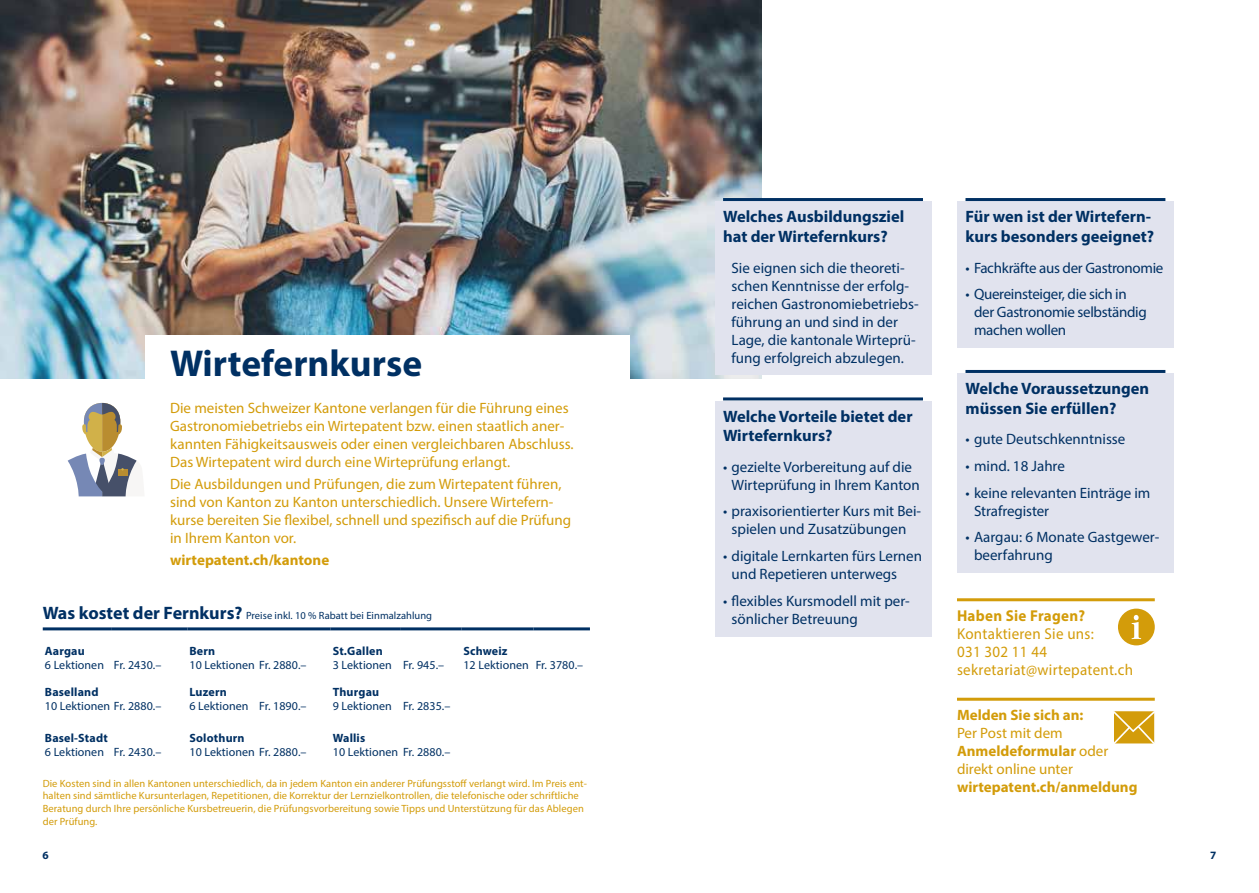
<style>
.page{position:relative;width:1259px;height:893px;background:#fff}
.page>*{position:absolute;margin:0;border:0;box-sizing:border-box;transform-origin:0 0}
.t1{font:700 37.5px "Myriad Pro";color:#003063}
.t2{font:700 16.5px/19.5px "Myriad Pro";color:#003063}
.t3{font:15.75px/18px "Myriad Pro";letter-spacing:.02em;color:#d39c0a;scale:.95 1}
.t4{font:700 15.75px "Myriad Pro";letter-spacing:.02em;color:#d39c0a;scale:.95 1}
.t5{font:15px/18px "Myriad Pro";color:#003063}
.t6{font:15px/18px "Myriad Pro";color:#d39c0a}
.t7{font:15px/18px "Myriad Pro";letter-spacing:-.02em;color:#003063}
.t8{font:700 15px "Myriad Pro";color:#d39c0a}
.t9{font:12px "Myriad Pro";letter-spacing:.005em;color:#003063}
.t10{font:700 12px "Myriad Pro";letter-spacing:.015em;color:#003063}
.t11{font:700 11.25px "Myriad Pro";color:#003063}
.t12{font:10.5px/12.6px "Myriad Pro";letter-spacing:.005em;color:#d39c0a}
.t13{font:10.5px "Myriad Pro";letter-spacing:.005em;color:#003063}
.s1{font-weight:700;font-size:18px}
.s2{font-weight:700}
</style>
<div class="page">
<img style="left:0;top:0;width:761px;height:378px">
<div style="left:145px;top:335px;width:484px;height:58px;background:#fff"></div>
<hr style="left:43px;top:627px;width:69px;height:3px;background:#003063">
<hr style="left:112px;top:627px;width:75px;height:3px;background:#003063">
<hr style="left:187px;top:627px;width:70px;height:3px;background:#003063">
<hr style="left:257px;top:627px;width:74px;height:3px;background:#003063">
<hr style="left:331px;top:627px;width:70px;height:3px;background:#003063">
<hr style="left:401px;top:627px;width:60px;height:3px;background:#003063">
<hr style="left:461px;top:627px;width:72px;height:3px;background:#003063">
<hr style="left:533px;top:627px;width:57px;height:3px;background:#003063">
<div style="left:1118px;top:609px;width:36px;height:36px;background:#d39c0a;border-radius:50%"></div>
<svg style="left:1131px;top:615px;width:10px;height:24px"></svg>
<hr style="left:957px;top:598px;width:197px;height:3px;background:#d39c0a">
<svg style="left:1113px;top:711px;width:42px;height:33px"></svg>
<hr style="left:957px;top:698px;width:197px;height:3px;background:#d39c0a">
<div style="left:957px;top:373px;width:217px;height:200px;background:#e1e3ee"></div>
<hr style="left:965px;top:370px;width:200px;height:3px;background:#003063">
<div style="left:714px;top:401px;width:217px;height:235px;background:#e1e3ee"></div>
<hr style="left:723px;top:397px;width:200px;height:3px;background:#003063">
<div style="left:957px;top:201px;width:217px;height:147px;background:#e1e3ee"></div>
<hr style="left:965px;top:198px;width:200px;height:3px;background:#003063">
<div style="left:714px;top:201px;width:217px;height:174px;background:#e1e3ee"></div>
<hr style="left:723px;top:198px;width:200px;height:3px;background:#003063">
<svg style="left:67px;top:403px;width:70px;height:93px"></svg>
<h1 class="t1" style="left:170px;top:339px;width:253px">Wirtefernkurse</h1>
<p class="t6" style="left:170px;top:399px;width:405px">Die meisten Schweizer Kantone verlangen für die Führung eines Gastronomiebetriebs ein Wirtepatent bzw. einen staatlich aner&shy;kannten Fähigkeitsausweis oder einen vergleichbaren Abschluss.<br>Das Wirtepatent wird durch eine Wirteprüfung erlangt.</p>
<p class="t6" style="left:170px;top:475px;width:402px">Die Ausbildungen und Prüfungen, die zum Wirtepatent führen, sind von Kanton zu Kanton unterschiedlich. Unsere Wirtefern&shy;kurse bereiten Sie flexibel, schnell und spezifisch auf die Prüfung in Ihrem Kanton vor.</p>
<p class="t8" style="left:170px;top:550px;width:161px">wirtepatent.ch/kantone</p>
<p class="t13" style="left:43px;top:609px;width:391px"><span class="s1">Was kostet der Fernkurs?</span> Preise inkl. 10 % Rabatt bei Einmalzahlung</p>
<p class="t10" style="left:45px;top:643px;width:41px">Aargau</p>
<p class="t10" style="left:189px;top:643px;width:27px">Bern</p>
<p class="t10" style="left:333px;top:643px;width:51px">St.Gallen</p>
<p class="t10" style="left:463px;top:643px;width:46px">Schweiz</p>
<p class="t9" style="left:45px;top:658px;width:118px">6 Lektionen Fr. 2430.–</p>
<p class="t9" style="left:189px;top:658px;width:119px">10 Lektionen Fr. 2880.–</p>
<p class="t9" style="left:333px;top:658px;width:113px">3 Lektionen Fr. 945.–</p>
<p class="t9" style="left:463px;top:658px;width:121px">12 Lektionen Fr. 3780.–</p>
<p class="t10" style="left:45px;top:684px;width:55px">Baselland</p>
<p class="t10" style="left:189px;top:684px;width:39px">Luzern</p>
<p class="t10" style="left:333px;top:684px;width:48px">Thurgau</p>
<p class="t9" style="left:45px;top:699px;width:118px">10 Lektionen Fr. 2880.–</p>
<p class="t9" style="left:189px;top:699px;width:119px">6 Lektionen Fr. 1890.–</p>
<p class="t9" style="left:333px;top:699px;width:119px">9 Lektionen Fr. 2835.–</p>
<p class="t10" style="left:45px;top:730px;width:64px">Basel-Stadt</p>
<p class="t10" style="left:189px;top:730px;width:57px">Solothurn</p>
<p class="t10" style="left:333px;top:730px;width:34px">Wallis</p>
<p class="t9" style="left:45px;top:744px;width:118px">6 Lektionen Fr. 2430.–</p>
<p class="t9" style="left:189px;top:744px;width:119px">10 Lektionen Fr. 2880.–</p>
<p class="t9" style="left:333px;top:744px;width:119px">10 Lektionen Fr. 2880.–</p>
<p class="t12" style="left:43px;top:777px;width:546px">Die Kosten sind in allen Kantonen unterschiedlich, da in jedem Kanton ein anderer Prüfungsstoff verlangt wird. Im Preis ent&shy;halten sind sämtliche Kursunterlagen, Repetitionen, die Korrektur der Lernzielkontrollen, die telefonische oder schriftliche Beratung durch Ihre persönliche Kursbetreuerin, die Prüfungsvorbereitung sowie Tipps und Unterstützung für das Ablegen der Prüfung.</p>
<p class="t2" style="left:723px;top:206px;width:183px">Welches Ausbildungsziel hat der Wirtefernkurs?</p>
<p class="t5" style="left:731px;top:258px;width:188px">Sie eignen sich die theoreti&shy;schen Kenntnisse der erfolg&shy;reichen Gastronomiebetriebs&shy;führung an und sind in der<br>Lage, die kantonale Wirteprü&shy;fung erfolgreich abzulegen.</p>
<p class="t2" style="left:723px;top:406px;width:191px">Welche Vorteile bietet der<br>Wirtefernkurs?</p>
<p class="t5" style="left:723px;top:458px;width:198px;text-align:center">• gezielte Vorbereitung auf die<br>Wirteprüfung in Ihrem Kanton</p>
<p class="t5" style="left:723px;top:502px;width:200px;text-align:center">• praxisorientierter Kurs mit Bei&shy;spielen und Zusatzübungen</p>
<p class="t5" style="left:731px;top:547px;width:192px;text-indent:-9px">• digitale Lernkarten fürs Lernen und Repetieren unterwegs</p>
<p class="t5" style="left:731px;top:591px;width:180px;text-indent:-9px">• flexibles Kursmodell mit per&shy;sönlicher Betreuung</p>
<p class="t2" style="left:965px;top:206px;width:190px">Für wen ist der Wirtefern&shy;kurs besonders geeignet?</p>
<p class="t7" style="left:965px;top:258px;width:199px">• Fachkräfte aus der Gastronomie</p>
<p class="t7" style="left:974px;top:285px;width:174px;text-indent:-9px">• Quereinsteiger, die sich in der Gastronomie selbständig machen wollen</p>
<p class="t2" style="left:965px;top:378px;width:185px">Welche Voraussetzungen müssen Sie erfüllen?</p>
<p class="t5" style="left:965px;top:430px;width:161px">• gute Deutschkenntnisse</p>
<p class="t5" style="left:965px;top:457px;width:101px">• mind. 18 Jahre</p>
<p class="t5" style="left:974px;top:483px;width:178px;text-indent:-9px">• keine relevanten Einträge im<br>Strafregister</p>
<p class="t5" style="left:974px;top:528px;width:187px;text-indent:-9px">• Aargau: 6 Monate Gastgewer&shy;beerfahrung</p>
<p class="t4" style="left:957px;top:605px;width:136px">Haben Sie Fragen?</p>
<p class="t3" style="left:957px;top:624px;width:187px">Kontaktieren Sie uns:<br>031 302 11 44 sekretariat@wirtepatent.ch</p>
<p class="t8" style="left:957px;top:706px;width:128px">Melden Sie sich an:</p>
<p class="t6" style="left:957px;top:724px;width:153px">Per Post mit dem<br><span class="s2">Anmeldeformular</span> oder direkt online unter</p>
<p class="t8" style="left:957px;top:778px;width:182px">wirtepatent.ch/anmeldung</p>
<p class="t11" style="left:43px;top:848px;width:8px">6</p>
<p class="t11" style="left:1210px;top:848px;width:8px">7</p>
</div>
